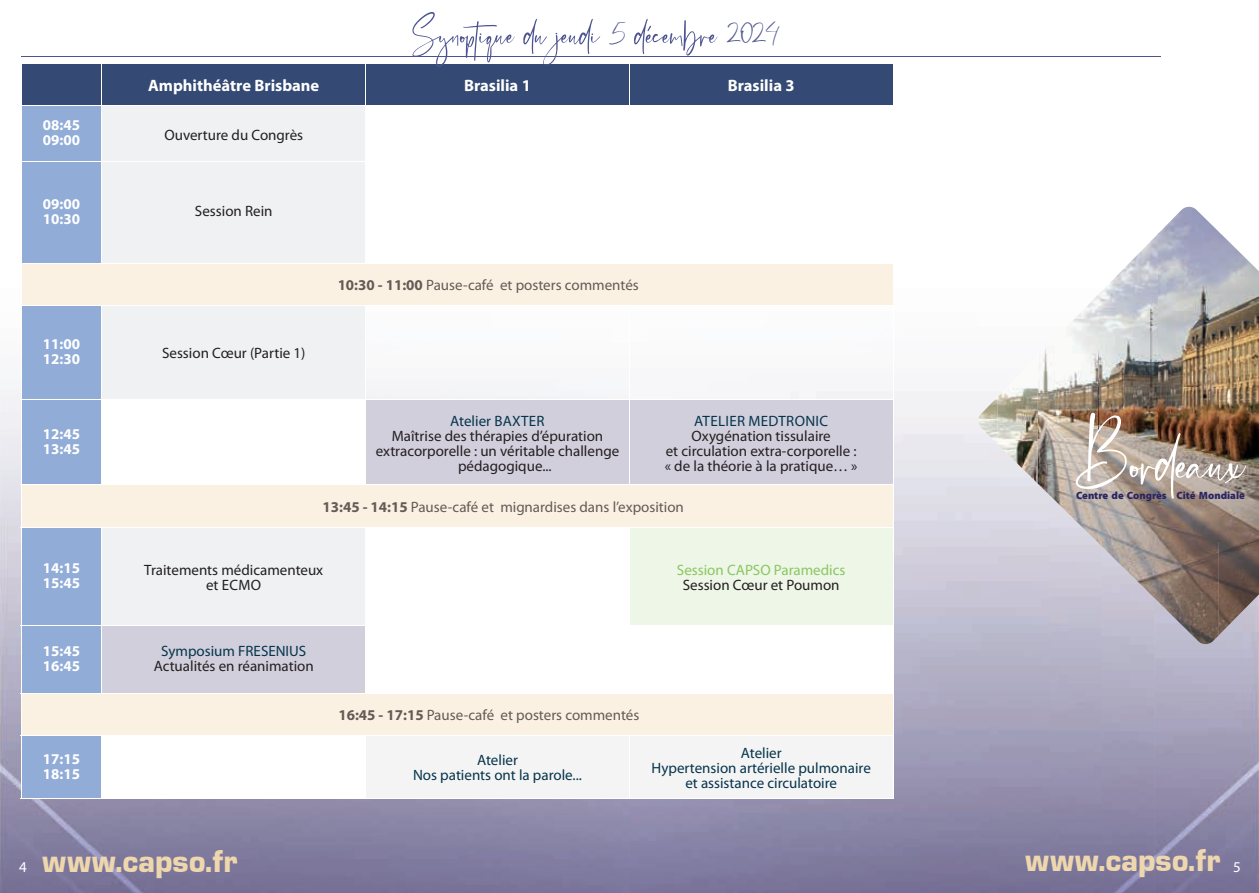
<style>
.page{position:relative;width:1259px;height:893px;background:#fff}
.page>*{position:absolute;margin:0;border:0;box-sizing:border-box;transform-origin:0 0}
.t1{font:115.5px "Hublland";letter-spacing:-.01em;color:#fff}
.t2{font:61.8px "Hublland";color:#4d5391}
.t3{font:32.85px "Eurostile Black DTC";color:#efd7ad;scale:.96 1}
.t4{font:700 16.5px "Myriad Pro";color:#fff}
.t5{font:15px/15px "Myriad Pro";color:#231f20;text-align:center}
.t6{font:15px "Myriad Pro";color:#635b55}
.t7{font:15px/15px "Myriad Pro";color:#05354c;text-align:center}
.t8{font:700 15px/15px "Myriad Pro";color:#fff}
.t9{font:15px "Myriad Pro";color:#8ac760}
.t10{font:15px "Myriad Pro";letter-spacing:.02em;color:#05354c}
.t11{font:15px "Myriad Pro";color:#fff}
.t12{font:900 10.65px "Myriad Pro";color:#2a2562}
.s1{font-size:32.7px}
.s2{font-weight:700}
</style>
<div class="page">
<img style="left:0;top:389px;width:629px;height:504px">
<img style="left:1101px;top:593px;width:53px;height:300px">
<img style="left:1154px;top:635px;width:105px;height:258px">
<div style="left:22px;top:64px;width:870px;height:41px;background:#344a74"></div>
<div style="left:22px;top:106px;width:80px;height:692px;background:#91acd7"></div>
<svg style="left:103px;top:106px;width:262px;height:692px;fill:#eff1f2"></svg>
<svg style="left:22px;top:264px;width:871px;height:471px"></svg>
<svg style="left:102px;top:400px;width:790px;height:293px"></svg>
<div style="left:629px;top:527px;width:264px;height:98px;background:#eef6e7"></div>
<div style="left:366px;top:736px;width:526px;height:62px;background:#f5f4f4"></div>
<hr style="left:365px;top:64px;width:1px;height:41px;background:#fff">
<hr style="left:629px;top:64px;width:1px;height:41px;background:#fff">
<hr style="left:102px;top:64px;width:1px;height:41px;background:#fff">
<hr style="left:21px;top:161px;width:81px;height:1px;background:#fff">
<hr style="left:21px;top:263px;width:81px;height:1px;background:#fff">
<hr style="left:102px;top:263px;width:264px;height:1px;background:#fff">
<hr style="left:21px;top:305px;width:81px;height:1px;background:#fff">
<hr style="left:21px;top:306px;width:1px;height:93px;background:#fff">
<hr style="left:21px;top:399px;width:81px;height:1px;background:#fff">
<hr style="left:21px;top:400px;width:1px;height:85px;background:#fff">
<hr style="left:892px;top:485px;width:1px;height:42px;background:#fff">
<hr style="left:21px;top:528px;width:1px;height:97px;background:#fff">
<hr style="left:21px;top:626px;width:1px;height:67px;background:#fff">
<hr style="left:892px;top:694px;width:1px;height:41px;background:#fff">
<hr style="left:21px;top:736px;width:1px;height:62px;background:#fff">
<hr style="left:21px;top:798px;width:81px;height:1px;background:#fff">
<hr style="left:102px;top:528px;width:1px;height:97px;background:#fff">
<hr style="left:365px;top:528px;width:1px;height:97px;background:#fff">
<hr style="left:629px;top:528px;width:1px;height:97px;background:#fff">
<hr style="left:892px;top:528px;width:1px;height:97px;background:#fff">
<hr style="left:102px;top:305px;width:264px;height:1px;background:#fff">
<hr style="left:102px;top:306px;width:1px;height:93px;background:#fff">
<hr style="left:629px;top:305px;width:264px;height:1px;background:#fff">
<hr style="left:892px;top:306px;width:1px;height:93px;background:#fff">
<hr style="left:102px;top:400px;width:1px;height:85px;background:#fff">
<hr style="left:102px;top:626px;width:1px;height:67px;background:#fff">
<hr style="left:365px;top:626px;width:1px;height:67px;background:#fff">
<hr style="left:629px;top:626px;width:1px;height:67px;background:#fff">
<hr style="left:892px;top:626px;width:1px;height:67px;background:#fff">
<hr style="left:102px;top:736px;width:1px;height:62px;background:#fff">
<hr style="left:365px;top:736px;width:1px;height:62px;background:#fff">
<hr style="left:629px;top:736px;width:1px;height:62px;background:#fff">
<hr style="left:102px;top:399px;width:264px;height:1px;background:#fff">
<hr style="left:21px;top:485px;width:81px;height:1px;background:#fff">
<hr style="left:21px;top:485px;width:1px;height:42px;background:#fff">
<hr style="left:102px;top:485px;width:264px;height:1px;background:#fff">
<hr style="left:21px;top:527px;width:81px;height:1px;background:#fff">
<hr style="left:102px;top:527px;width:264px;height:1px;background:#fff">
<hr style="left:366px;top:527px;width:263px;height:1px;background:#fff">
<hr style="left:629px;top:527px;width:264px;height:1px;background:#fff">
<hr style="left:366px;top:735px;width:263px;height:1px;background:#fff">
<hr style="left:102px;top:798px;width:264px;height:1px;background:#fff">
<hr style="left:366px;top:798px;width:263px;height:1px;background:#fff">
<hr style="left:21px;top:625px;width:81px;height:1px;background:#fff">
<hr style="left:102px;top:625px;width:264px;height:1px;background:#fff">
<hr style="left:366px;top:625px;width:263px;height:1px;background:#fff">
<hr style="left:629px;top:625px;width:264px;height:1px;background:#fff">
<hr style="left:21px;top:693px;width:81px;height:1px;background:#fff">
<hr style="left:21px;top:694px;width:1px;height:41px;background:#fff">
<hr style="left:102px;top:693px;width:264px;height:1px;background:#fff">
<hr style="left:366px;top:693px;width:263px;height:1px;background:#fff">
<hr style="left:629px;top:693px;width:264px;height:1px;background:#fff">
<hr style="left:21px;top:735px;width:81px;height:1px;background:#fff">
<hr style="left:102px;top:735px;width:264px;height:1px;background:#fff">
<hr style="left:102px;top:161px;width:264px;height:1px;background:#fff">
<hr style="left:629px;top:485px;width:264px;height:1px;background:#fff">
<hr style="left:366px;top:305px;width:263px;height:1px;background:#fff">
<hr style="left:365px;top:306px;width:1px;height:93px;background:#fff">
<hr style="left:629px;top:306px;width:1px;height:93px;background:#fff">
<hr style="left:366px;top:399px;width:263px;height:1px;background:#fff">
<hr style="left:365px;top:400px;width:1px;height:85px;background:#fff">
<hr style="left:629px;top:399px;width:264px;height:1px;background:#fff">
<hr style="left:629px;top:400px;width:1px;height:85px;background:#fff">
<hr style="left:892px;top:400px;width:1px;height:85px;background:#fff">
<hr style="left:366px;top:485px;width:263px;height:1px;background:#fff">
<hr style="left:21px;top:56px;width:1140px;height:1px;background:#4d5391">
<img style="left:1158px;top:207px;width:63px;height:27px">
<img style="left:1098px;top:234px;width:120px;height:308px">
<img style="left:1218px;top:234px;width:41px;height:401px">
<img style="left:1037px;top:295px;width:61px;height:247px">
<img style="left:997px;top:375px;width:40px;height:109px">
<img style="left:978px;top:397px;width:19px;height:47px">
<img style="left:1096px;top:542px;width:122px;height:51px">
<img style="left:1149px;top:593px;width:69px;height:51px">
<h2 class="t2" style="left:412px;top:-16px;width:368px">Synoptique du jeudi <span class="s1">5</span> décembre <span class="s1">2024</span></h2>
<p class="t4" style="left:148px;top:74px;width:173px">Amphithéâtre Brisbane</p>
<p class="t4" style="left:464px;top:74px;width:68px">Brasilia 1</p>
<p class="t4" style="left:728px;top:74px;width:68px">Brasilia 3</p>
<p class="t8" style="left:43px;top:117px;width:39px">08:45<br>09:00</p>
<p class="t5" style="left:164px;top:127px;width:140px">Ouverture du Congrès</p>
<p class="t8" style="left:43px;top:196px;width:39px">09:00<br>10:30</p>
<p class="t5" style="left:195px;top:204px;width:79px">Session Rein</p>
<p class="t8" style="left:43px;top:336px;width:39px">11:00<br>12:30</p>
<p class="t5" style="left:162px;top:346px;width:145px">Session Cœur (Partie 1)</p>
<p class="t6" style="left:338px;top:276px;width:303px"><span class="s2">10:30 - 11:00</span> Pause-café et posters commentés</p>
<p class="t8" style="left:43px;top:426px;width:39px">12:45<br>13:45</p>
<p class="t7" style="left:450px;top:413px;width:96px">Atelier BAXTER</p>
<p class="t5" style="left:392px;top:428px;width:213px">Maîtrise des thérapies d’épuration</p>
<p class="t5" style="left:376px;top:443px;width:245px">extracorporelle : un véritable challenge</p>
<p class="t5" style="left:458px;top:458px;width:95px">pédagogique...</p>
<p class="t10" style="left:694px;top:411px;width:135px">ATELIER MEDTRONIC</p>
<p class="t5" style="left:665px;top:428px;width:194px">Oxygénation tissulaire<br>et circulation extra-corporelle : « de la théorie à la pratique… »</p>
<p class="t6" style="left:322px;top:498px;width:363px"><span class="s2">13:45 - 14:15</span> Pause-café et mignardises dans l’exposition</p>
<p class="t8" style="left:43px;top:560px;width:39px">14:15<br>15:45</p>
<p class="t5" style="left:144px;top:562px;width:180px">Traitements médicamenteux et ECMO</p>
<p class="t9" style="left:677px;top:560px;width:170px">Session CAPSO Paramedics</p>
<p class="t5" style="left:683px;top:577px;width:158px">Session Cœur et Poumon</p>
<p class="t8" style="left:43px;top:643px;width:39px">15:45<br>16:45</p>
<p class="t7" style="left:161px;top:643px;width:147px">Symposium FRESENIUS</p>
<p class="t5" style="left:154px;top:658px;width:162px">Actualités en réanimation</p>
<p class="t6" style="left:338px;top:706px;width:302px"><span class="s2">16:45 - 17:15</span> Pause-café et posters commentés</p>
<p class="t8" style="left:43px;top:751px;width:39px">17:15<br>18:15</p>
<p class="t7" style="left:413px;top:753px;width:170px">Atelier<br>Nos patients ont la parole...</p>
<p class="t7" style="left:651px;top:745px;width:221px">Atelier<br>Hypertension artérielle pulmonaire et assistance circulatoire</p>
<h1 class="t1" style="left:1076px;top:368px;width:170px">Bordeaux</h1>
<p class="t12" style="left:1076px;top:488px;width:170px">Centre de Congrès Cité Mondiale</p>
<h3 class="t3" style="left:43px;top:843px;width:204px">www.capso.fr</h3>
<h3 class="t3" style="left:1025px;top:843px;width:204px">www.capso.fr</h3>
<p class="t11" style="left:19px;top:858px;width:9px">4</p>
<p class="t11" style="left:1233px;top:858px;width:9px">5</p>
</div>
